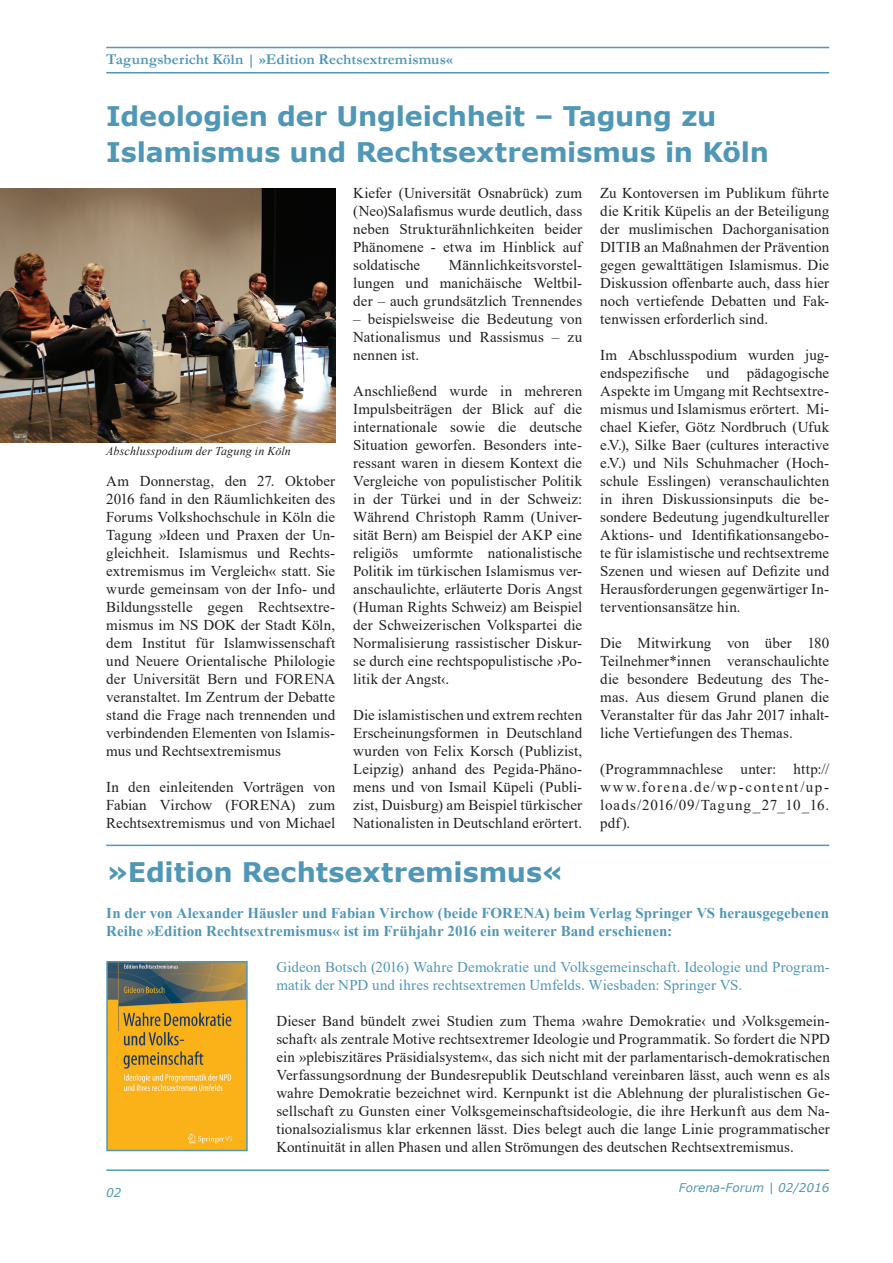
<style>
.page{position:relative;width:893px;height:1263px;background:#fff}
.page>*{position:absolute;margin:0;border:0;box-sizing:border-box;transform-origin:0 0}
.t1{font:700 27px/36px "Verdana";letter-spacing:-.005em;color:#5097b7}
.t2{font:15px/18px "Times New Roman";letter-spacing:.005em;color:#231f20;text-align:justify}
.t3{font:700 15px/18px "Times New Roman";color:#5097b7}
.t4{font:15px/18px "Times New Roman";letter-spacing:.005em;color:#5097b7}
.t5{font:700 15px "Garamond";letter-spacing:.005em;color:#5097b7}
.t6{font:italic 12px "Times New Roman";letter-spacing:.015em;color:#231f20}
.t7{font:italic 12px "Verdana";color:#5097b7}
</style>
<div class="page">
<hr style="left:106px;top:47px;width:723px;height:1px;background:#4f98b7">
<hr style="left:106px;top:72px;width:723px;height:2px;background:#4f98b7">
<hr style="left:106px;top:1169px;width:723px;height:2px;background:#4f98b7">
<img style="left:0;top:188px;width:336px;height:254px">
<img style="left:109px;top:964px;width:136px;height:184px">
<div style="left:106px;top:961px;width:142px;height:190px;border:2px solid #5097b7"></div>
<hr style="left:106px;top:845px;width:723px;height:1px;background:#5098b8">
<p class="t5" style="left:106px;top:49px;width:348px">Tagungsbericht Köln | »Edition Rechtsextremismus«</p>
<h1 class="t1" style="left:106px;top:98px;width:664px">Ideologien der Ungleichheit – Tagung zu<br>Islamismus und Rechtsextremismus in Köln</h1>
<p class="t6" style="left:106px;top:443px;width:186px">Abschlusspodium der Tagung in Köln</p>
<p class="t2" style="left:106px;top:472px;width:230px">Am Donnerstag, den 27. Oktober 2016 fand in den Räumlichkeiten des Forums Volkshochschule in Köln die Tagung »Ideen und Praxen der Un&shy;gleichheit. Islamismus und Rechts&shy;extremismus im Vergleich« statt. Sie wurde gemeinsam von der Info- und Bildungsstelle gegen Rechtsextre&shy;mismus im NS DOK der Stadt Köln, dem Institut für Islamwissenschaft und Neuere Orientalische Philologie der Universität Bern und FORENA veranstaltet. Im Zentrum der Debatte stand die Frage nach trennenden und verbindenden Elementen von Islamis&shy;mus und Rechtsextremismus</p>
<p class="t2" style="left:106px;top:778px;width:230px">In den einleitenden Vorträgen von Fabian Virchow (FORENA) zum Rechtsextremismus und von Michael</p>
<p class="t2" style="left:353px;top:184px;width:230px">Kiefer (Universität Osnabrück) zum (Neo)Salafismus wurde deutlich, dass neben Strukturähnlichkeiten beider Phänomene - etwa im Hinblick auf soldatische</p>
<p class="t2" style="left:353px;top:256px;width:230px;text-indent:96px">Männlichkeitsvorstel&shy;lungen und manichäische Weltbil&shy;der – auch grundsätzlich Trennendes</p>
<p class="t2" style="left:353px;top:310px;width:230px">– beispielsweise die Bedeutung von Nationalismus und Rassismus – zu nennen ist.</p>
<p class="t2" style="left:353px;top:382px;width:230px">Anschließend wurde in mehreren Impulsbeiträgen der Blick auf die internationale sowie die deutsche Situation geworfen. Besonders inte&shy;ressant waren in diesem Kontext die Vergleiche von populistischer Politik in der Türkei und in der Schweiz:<br>Während Christoph Ramm (Univer&shy;sität Bern) am Beispiel der AKP eine religiös umformte nationalistische Politik im türkischen Islamismus ver&shy;anschaulichte, erläuterte Doris Angst (Human Rights Schweiz) am Beispiel der Schweizerischen Volkspartei die Normalisierung rassistischer Diskur&shy;se durch eine rechtspopulistische ›Po&shy;litik der Angst‹.</p>
<p class="t2" style="left:353px;top:706px;width:230px">Die islamistischen und extrem rechten Erscheinungsformen in Deutschland wurden von Felix Korsch (Publizist, Leipzig) anhand des Pegida-Phäno&shy;mens und von Ismail Küpeli (Publi&shy;zist, Duisburg) am Beispiel türkischer Nationalisten in Deutschland erörtert.</p>
<p class="t2" style="left:600px;top:184px;width:230px">Zu Kontoversen im Publikum führte die Kritik Küpelis an der Beteiligung der muslimischen Dachorganisation DITIB an Maßnahmen der Prävention gegen gewalttätigen Islamismus. Die Diskussion offenbarte auch, dass hier noch vertiefende Debatten und Fak&shy;tenwissen erforderlich sind.</p>
<p class="t2" style="left:600px;top:346px;width:230px">Im Abschlusspodium wurden jug&shy;endspezifische und pädagogische Aspekte im Umgang mit Rechtsextre&shy;mismus und Islamismus erörtert. Mi&shy;chael Kiefer, Götz Nordbruch (Ufuk e.V.), Silke Baer (cultures interactive e.V.) und Nils Schuhmacher (Hoch&shy;schule Esslingen) veranschaulichten in ihren Diskussionsinputs die be&shy;sondere Bedeutung jugendkultureller Aktions- und Identifikationsangebo&shy;te für islamistische und rechtsextreme Szenen und wiesen auf Defizite und Herausforderungen gegenwärtiger In&shy;terventionsansätze hin.</p>
<p class="t2" style="left:600px;top:634px;width:230px">Die Mitwirkung von über 180<br>Teilnehmer*innen veranschaulichte die besondere Bedeutung des The&shy;mas. Aus diesem Grund planen die Veranstalter für das Jahr 2017 inhalt&shy;liche Vertiefungen des Themas.</p>
<p class="t2" style="left:600px;top:760px;width:230px">(Programmnachlese unter: http:// www.forena.de/wp-content/up&shy;loads/2016/09/Tagung_27_10_16. pdf).</p>
<h1 class="t1" style="left:106px;top:854px;width:459px">»Edition Rechtsextremismus«</h1>
<p class="t3" style="left:106px;top:904px;width:724px">In der von Alexander Häusler und Fabian Virchow (beide FORENA) beim Verlag Springer VS herausgegebenen<br>Reihe »Edition Rechtsextremismus« ist im Frühjahr 2016 ein weiterer Band erschienen:</p>
<p class="t4" style="left:276px;top:958px;width:555px">Gideon Botsch (2016) Wahre Demokratie und Volksgemeinschaft. Ideologie und Program&shy;matik der NPD und ihres rechtsextremen Umfelds. Wiesbaden: Springer VS.</p>
<p class="t2" style="left:276px;top:1012px;width:555px">Dieser Band bündelt zwei Studien zum Thema ›wahre Demokratie‹ und ›Volksgemein&shy;schaft‹ als zentrale Motive rechtsextremer Ideologie und Programmatik. So fordert die NPD ein »plebiszitäres Präsidialsystem«, das sich nicht mit der parlamentarisch-demokratischen Verfassungsordnung der Bundesrepublik Deutschland vereinbaren lässt, auch wenn es als wahre Demokratie bezeichnet wird. Kernpunkt ist die Ablehnung der pluralistischen Ge&shy;sellschaft zu Gunsten einer Volksgemeinschaftsideologie, die ihre Herkunft aus dem Na&shy;tionalsozialismus klar erkennen lässt. Dies belegt auch die lange Linie programmatischer Kontinuität in allen Phasen und allen Strömungen des deutschen Rechtsextremismus.</p>
<p class="t7" style="left:106px;top:1184px;width:17px">02</p>
<p class="t7" style="left:679px;top:1179px;width:152px">Forena-Forum | 02/2016</p>
</div>
